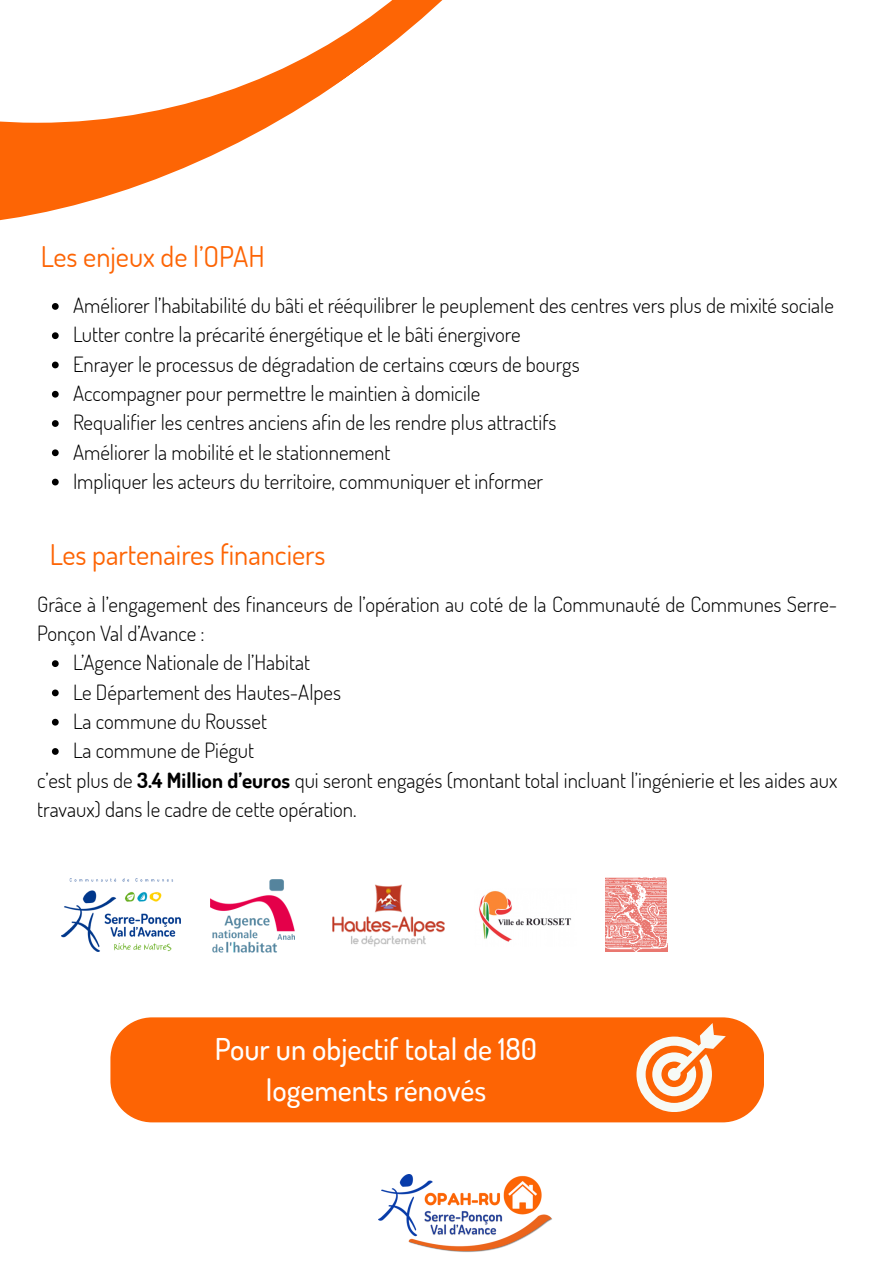
<style>
.page{position:relative;width:894px;height:1264px;background:#fff}
.page>*{position:absolute;margin:0;border:0;box-sizing:border-box;transform-origin:0 0}
.t1{font:500 30px/41.7px "Dosis";color:#fff;text-align:center}
.t2{font:28.5px "Dosis";color:#fd6404}
.t3{font:300 21px/29.2px "Dosis";color:#000}
.s1{font-weight:700}
</style>
<div class="page">
<svg style="left:0;top:123px;width:274px;height:98px;fill:#fd6505"></svg>
<svg style="left:0;top:0;width:443px;height:123px"></svg>
<img style="left:378px;top:1174px;width:174px;height:78px">
<img style="left:61px;top:878px;width:120px;height:73px">
<img style="left:210px;top:879px;width:84px;height:73px">
<img style="left:332px;top:884px;width:113px;height:62px">
<img style="left:605px;top:877px;width:62px;height:74px">
<img style="left:479px;top:891px;width:93px;height:51px">
<div style="left:110px;top:1017px;width:654px;height:105px;background:#fd6404"></div>
<svg style="left:636px;top:1022px;width:89px;height:89px"></svg>
<svg style="left:52px;top:660px;width:7px;height:7px"></svg>
<svg style="left:52px;top:689px;width:7px;height:7px"></svg>
<svg style="left:52px;top:718px;width:7px;height:7px"></svg>
<svg style="left:52px;top:748px;width:7px;height:6px"></svg>
<svg style="left:52px;top:303px;width:7px;height:7px"></svg>
<svg style="left:52px;top:332px;width:7px;height:7px"></svg>
<svg style="left:52px;top:361px;width:7px;height:7px"></svg>
<svg style="left:52px;top:391px;width:7px;height:6px"></svg>
<svg style="left:52px;top:420px;width:7px;height:7px"></svg>
<svg style="left:52px;top:449px;width:7px;height:7px"></svg>
<svg style="left:52px;top:478px;width:7px;height:7px"></svg>
<p class="t2" style="left:41px;top:238px;width:226px">Les enjeux de l’OPAH</p>
<p class="t3" style="left:73px;top:290px;width:762px">Améliorer l’habitabilité du bâti et rééquilibrer le peuplement des centres vers plus de mixité sociale</p>
<h2 class="t3" style="left:73px;top:319px;width:449px">Lutter contre la précarité énergétique et le bâti énergivore</h2>
<p class="t3" style="left:73px;top:349px;width:508px">Enrayer le processus de dégradation de certains cœurs de bourgs</p>
<p class="t3" style="left:73px;top:378px;width:409px">Accompagner pour permettre le maintien à domicile</p>
<p class="t3" style="left:73px;top:407px;width:485px">Requalifier les centres anciens afin de les rendre plus attractifs</p>
<p class="t3" style="left:73px;top:436px;width:319px">Améliorer la mobilité et le stationnement</p>
<p class="t3" style="left:73px;top:466px;width:471px">Impliquer les acteurs du territoire, communiquer et informer</p>
<p class="t2" style="left:50px;top:536px;width:277px">Les partenaires financiers</p>
<h2 class="t3" style="left:37px;top:589px;width:801px">Grâce à l’engagement des financeurs de l’opération au coté de la Communauté de Communes Serre-<br>Ponçon Val d’Avance :</h2>
<p class="t3" style="left:73px;top:647px;width:238px">L’Agence Nationale de l’Habitat</p>
<p class="t3" style="left:73px;top:676px;width:269px">Le Département des Hautes-Alpes</p>
<p class="t3" style="left:73px;top:706px;width:195px">La commune du Rousset</p>
<p class="t3" style="left:73px;top:735px;width:183px">La commune de Piégut</p>
<p class="t3" style="left:37px;top:764px;width:801px">c’est plus de <span class="s1">3.4 Million d’euros</span> qui seront engagés (montant total incluant l’ingénierie et les aides aux travaux) dans le cadre de cette opération.</p>
<p class="t1" style="left:215px;top:1027px;width:324px">Pour un objectif total de 180 logements rénovés</p>
</div>
